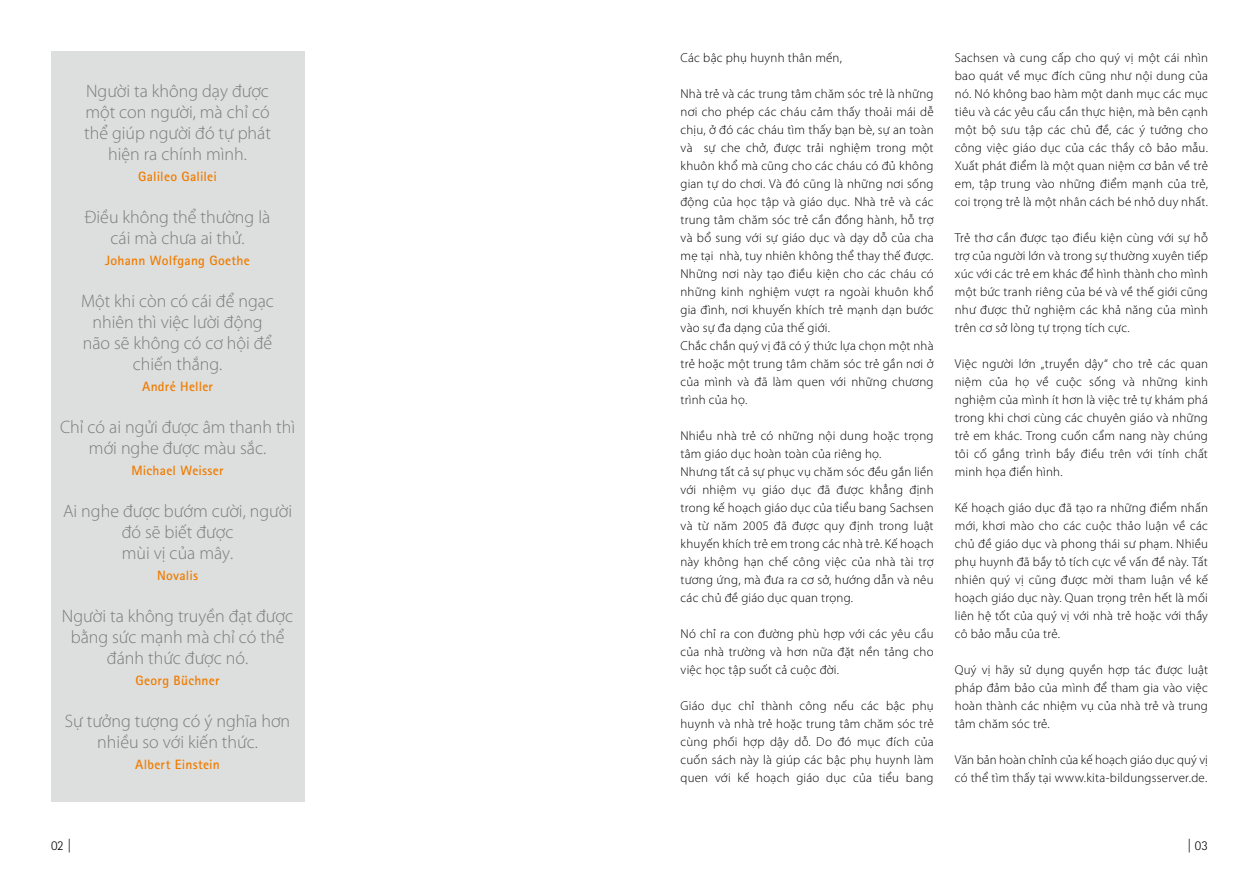
<style>
.page{position:relative;width:1259px;height:893px;background:#fff}
.page>*{position:absolute;margin:0;border:0;box-sizing:border-box;transform-origin:0 0}
.Teil_UB_FS{font:300 18px/21px "Myriad Pro";color:#7b7b7a;text-align:center}
.Zwischenüberschrift{font:300 18px/21px "Myriad Pro";color:#7b7b7a;text-align:center}
.Zwischenüberschrift-2{font:700 13.5px "Agfa Rotis Sans Serif";letter-spacing:.015em;color:#ef7c00}
.Columnentitel_FS{font:300 13.5px "Agfa Rotis Sans Serif";color:#000}
.Fließtext_vietnam{font:300 12.9px/18px "Myriad Pro";letter-spacing:.015em;color:#000;text-align:justify}
</style>
<div class="page">
<div style="left:51px;top:51px;width:253px;height:750px;background:#dddede"></div>
<p class="Teil_UB_FS" style="left:84px;top:80px;width:188px">Người ta không dạy được một con người, mà chỉ có thể giúp người đó tự phát hiện ra chính mình.</p>
<p class="Zwischenüberschrift-2" style="left:138px;top:168px;width:80px">Galileo Galilei</p>
<p class="Teil_UB_FS" style="left:85px;top:206px;width:187px">Điều không thể thường là</p>
<p class="Teil_UB_FS" style="left:111px;top:227px;width:135px">cái mà chưa ai thử.</p>
<p class="Zwischenüberschrift-2" style="left:105px;top:252px;width:146px">Johann Wolfgang Goethe</p>
<p class="Teil_UB_FS" style="left:81px;top:290px;width:194px">Một khi còn có cái để ngạc</p>
<p class="Teil_UB_FS" style="left:92px;top:311px;width:172px">nhiên thì việc lười động</p>
<p class="Teil_UB_FS" style="left:83px;top:332px;width:191px">não sẽ không có cơ hội để</p>
<p class="Teil_UB_FS" style="left:133px;top:353px;width:91px">chiến thắng.</p>
<p class="Zwischenüberschrift-2" style="left:142px;top:378px;width:73px">André Heller</p>
<p class="Teil_UB_FS" style="left:60px;top:416px;width:237px">Chỉ có ai ngửi được âm thanh thì mới nghe được màu sắc.</p>
<p class="Zwischenüberschrift-2" style="left:131px;top:462px;width:94px">Michael Weisser</p>
<p class="Teil_UB_FS" style="left:63px;top:500px;width:230px">Ai nghe được bướm cười, người</p>
<p class="Teil_UB_FS" style="left:122px;top:521px;width:113px;text-align:left">đó sẽ biết được mùi vị của mây.</p>
<p class="Zwischenüberschrift-2" style="left:157px;top:567px;width:42px">Novalis</p>
<p class="Zwischenüberschrift" style="left:62px;top:605px;width:233px">Người ta không truyền đạt được bằng sức mạnh mà chỉ có thể đánh thức được nó.</p>
<p class="Zwischenüberschrift-2" style="left:135px;top:672px;width:86px">Georg Büchner</p>
<p class="Zwischenüberschrift" style="left:65px;top:710px;width:227px">Sự tưởng tượng có ý nghĩa hơn nhiều so với kiến thức.</p>
<p class="Zwischenüberschrift-2" style="left:135px;top:756px;width:86px">Albert Einstein</p>
<p class="Fließtext_vietnam" style="left:680px;top:48px;width:163px">Các bậc phụ huynh thân mến,</p>
<p class="Fließtext_vietnam" style="left:680px;top:84px;width:255px">Nhà trẻ và các trung tâm chăm sóc trẻ là những nơi cho phép các cháu cảm thấy thoải mái dễ chịu, ở đó các cháu tìm thấy bạn bè, sự an toàn và sự che chở, được trải nghiệm trong một khuôn khổ mà cũng cho các cháu có đủ không gian tự do chơi. Và đó cũng là những nơi sống động của học tập và giáo dục. Nhà trẻ và các trung tâm chăm sóc trẻ cần đồng hành, hỗ trợ và bổ sung với sự giáo dục và dạy dỗ của cha mẹ tại nhà, tuy nhiên không thể thay thế được.<br>Những nơi này tạo điều kiện cho các cháu có những kinh nghiệm vượt ra ngoài khuôn khổ gia đình, nơi khuyến khích trẻ mạnh dạn bước vào sự đa dạng của thế giới.</p>
<p class="Fließtext_vietnam" style="left:680px;top:336px;width:255px">Chắc chắn quý vị đã có ý thức lựa chọn một nhà trẻ hoặc một trung tâm chăm sóc trẻ gần nơi ở của mình và đã làm quen với những chương trình của họ.</p>
<p class="Fließtext_vietnam" style="left:680px;top:426px;width:254px">Nhiều nhà trẻ có những nội dung hoặc trọng tâm giáo dục hoàn toàn của riêng họ.</p>
<p class="Fließtext_vietnam" style="left:680px;top:462px;width:255px">Nhưng tất cả sự phục vụ chăm sóc đều gắn liền với nhiệm vụ giáo dục đã được khẳng định trong kế hoạch giáo dục của tiểu bang Sachsen và từ năm 2005 đã được quy định trong luật khuyến khích trẻ em trong các nhà trẻ. Kế hoạch này không hạn chế công việc của nhà tài trợ tương ứng, mà đưa ra cơ sở, hướng dẫn và nêu các chủ đề giáo dục quan trọng.</p>
<p class="Fließtext_vietnam" style="left:680px;top:624px;width:255px">Nó chỉ ra con đường phù hợp với các yêu cầu của nhà trường và hơn nữa đặt nền tảng cho việc học tập suốt cả cuộc đời.</p>
<p class="Fließtext_vietnam" style="left:680px;top:696px;width:255px">Giáo dục chỉ thành công nếu các bậc phụ huynh và nhà trẻ hoặc trung tâm chăm sóc trẻ cùng phối hợp dậy dỗ. Do đó mục đích của cuốn sách này là giúp các bậc phụ huynh làm quen với kế hoạch giáo dục của tiểu bang</p>
<p class="Fließtext_vietnam" style="left:955px;top:48px;width:255px">Sachsen và cung cấp cho quý vị một cái nhìn bao quát về mục đích cũng như nội dung của nó. Nó không bao hàm một danh mục các mục tiêu và các yêu cầu cần thực hiện, mà bên cạnh một bộ sưu tập các chủ đề, các ý tưởng cho công việc giáo dục của các thầy cô bảo mẫu.<br>Xuất phát điểm là một quan niệm cơ bản về trẻ em, tập trung vào những điểm mạnh của trẻ, coi trọng trẻ là một nhân cách bé nhỏ duy nhất.</p>
<p class="Fließtext_vietnam" style="left:955px;top:228px;width:255px">Trẻ thơ cần được tạo điều kiện cùng với sự hỗ trợ của người lớn và trong sự thường xuyên tiếp xúc với các trẻ em khác để hình thành cho mình một bức tranh riêng của bé và về thế giới cũng như được thử nghiệm các khả năng của mình trên cơ sở lòng tự trọng tích cực.</p>
<p class="Fließtext_vietnam" style="left:955px;top:354px;width:255px">Việc người lớn „truyền dậy“ cho trẻ các quan niệm của họ về cuộc sống và những kinh nghiệm của mình ít hơn là việc trẻ tự khám phá trong khi chơi cùng các chuyên giáo và những trẻ em khác. Trong cuốn cẩm nang này chúng tôi cố gắng trình bầy điều trên với tính chất minh họa điển hình.</p>
<p class="Fließtext_vietnam" style="left:955px;top:498px;width:255px">Kế hoạch giáo dục đã tạo ra những điểm nhấn mới, khơi mào cho các cuộc thảo luận về các chủ đề giáo dục và phong thái sư phạm. Nhiều phụ huynh đã bầy tỏ tích cực về vấn đề này. Tất nhiên quý vị cũng được mời tham luận về kế hoạch giáo dục này. Quan trọng trên hết là mối liên hệ tốt của quý vị với nhà trẻ hoặc với thầy cô bảo mẫu của trẻ.</p>
<p class="Fließtext_vietnam" style="left:955px;top:660px;width:255px">Quý vị hãy sử dụng quyền hợp tác được luật pháp đảm bảo của mình để tham gia vào việc hoàn thành các nhiệm vụ của nhà trẻ và trung tâm chăm sóc trẻ.</p>
<p class="Fließtext_vietnam" style="left:955px;top:750px;width:255px">Văn bản hoàn chỉnh của kế hoạch giáo dục quý vị có thể tìm thấy tại www.kita-bildungsserver.de.</p>
<p class="Columnentitel_FS" style="left:51px;top:838px;width:22px">02 |</p>
<p class="Columnentitel_FS" style="left:1187px;top:838px;width:22px">| 03</p>
</div>
